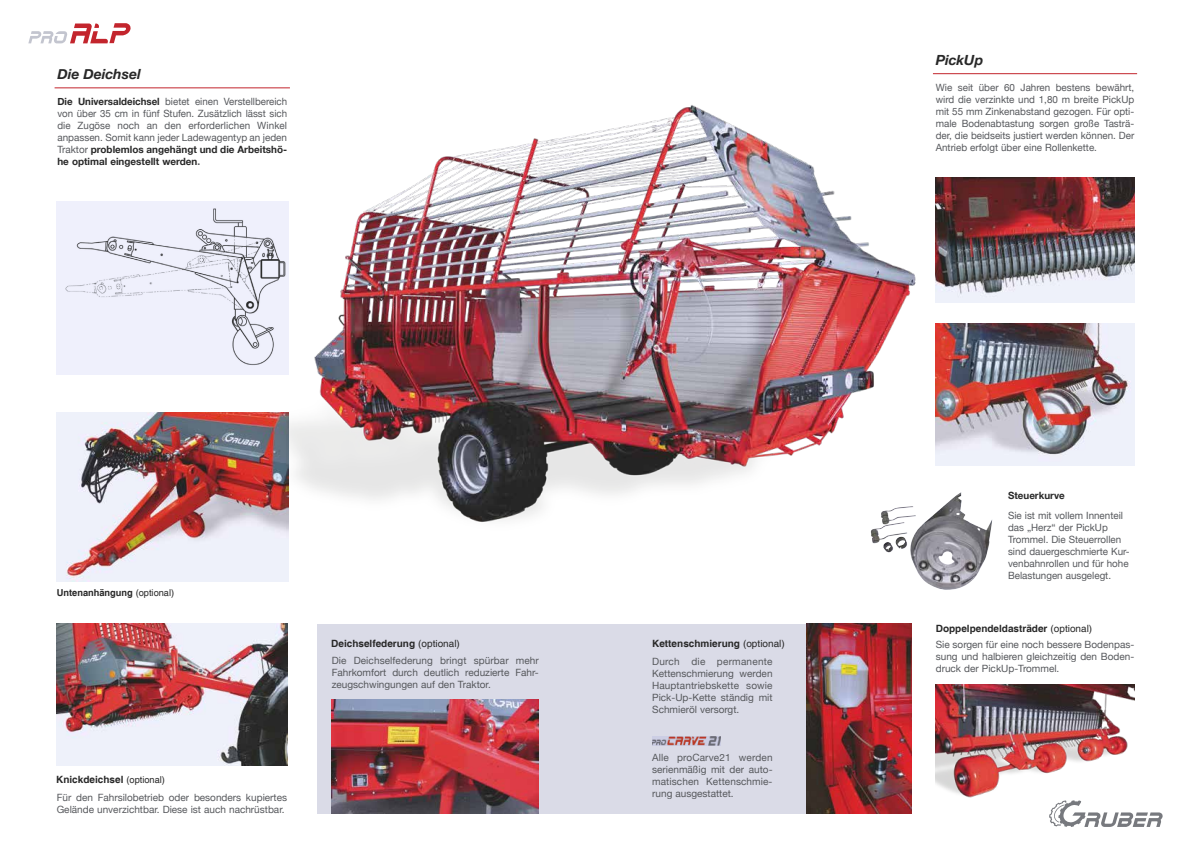
<style>
.page{position:relative;width:1191px;height:842px;background:#fff}
.page>*{position:absolute;margin:0;border:0;box-sizing:border-box;transform-origin:0 0}
.t1{font:italic 700 14px "Helvetica Neue";color:#282828}
.t2{font:10px/12px "Helvetica Neue";color:#56585c;text-align:justify}
.t3{font:700 10px "Helvetica";color:#282828}
.t4{font:700 10px "Helvetica Neue";color:#282828}
.t5{font:700 9.5px "Helvetica";color:#282828}
.s1{font-weight:700;color:#282828}
.s2{font-weight:700}
.s3{font-weight:400}
.s4{font-weight:400;font-size:9.5px}
</style>
<div class="page">
<svg style="left:1049px;top:802px;width:113px;height:25px"></svg>
<svg style="left:28px;top:23px;width:103px;height:20px"></svg>
<div style="left:317px;top:624px;width:576px;height:190px;background:#dadbe7"></div>
<hr style="left:55px;top:87px;width:235px;height:1px;background:#c3252d">
<img style="left:57px;top:624px;width:230px;height:141px">
<img style="left:332px;top:699px;width:207px;height:114px">
<img style="left:807px;top:624px;width:104px;height:189px">
<img style="left:57px;top:413px;width:232px;height:168px">
<img style="left:652px;top:736px;width:68px;height:9px">
<img style="left:873px;top:492px;width:119px;height:98px">
<hr style="left:933px;top:73px;width:204px;height:1px;background:#c3252d">
<img style="left:113px;top:105px;width:805px;height:438px">
<img style="left:935px;top:177px;width:199px;height:125px">
<img style="left:57px;top:202px;width:231px;height:172px">
<img style="left:935px;top:323px;width:199px;height:142px">
<img style="left:935px;top:684px;width:199px;height:118px">
<h1 class="t1" style="left:57px;top:63px;width:85px">Die Deichsel</h1>
<p class="t2" style="left:57px;top:96px;width:231px"><span class="s1">Die Universaldeichsel</span> bietet einen Verstellbereich von über 35 cm in fünf Stufen. Zusätzlich lässt sich die Zugöse noch an den erforderlichen Winkel anpassen. Somit kann jeder Ladewagentyp an jeden Traktor <span class="s1">problemlos angehängt und die Arbeitshö&shy;he optimal eingestellt werden</span><span class="s2">.</span></p>
<p class="t5" style="left:57px;top:587px;width:119px">Untenanhängung <span class="s3">(optional)</span></p>
<p class="t3" style="left:56px;top:774px;width:110px">Knickdeichsel <span class="s4">(optional)</span></p>
<p class="t2" style="left:57px;top:792px;width:232px">Für den Fahrsilobetrieb oder besonders kupiertes<br>Gelände unverzichtbar. Diese ist auch nachrüstbar.</p>
<p class="t3" style="left:331px;top:637px;width:130px">Deichselfederung <span class="s3">(optional)</span></p>
<p class="t2" style="left:332px;top:655px;width:209px">Die Deichselfederung bringt spürbar mehr Fahrkomfort durch deutlich reduzierte Fahr&shy;zeugschwingungen auf den Traktor.</p>
<p class="t3" style="left:652px;top:637px;width:134px">Kettenschmierung <span class="s3">(optional)</span></p>
<p class="t2" style="left:652px;top:656px;width:122px">Durch die permanente Kettenschmierung werden Hauptantriebskette sowie Pick-Up-Kette ständig mit Schmieröl versorgt.</p>
<p class="t2" style="left:652px;top:752px;width:122px">Alle proCarve21 werden serienmäßig mit der auto&shy;matischen Kettenschmie&shy;rung ausgestattet.</p>
<h1 class="t1" style="left:935px;top:49px;width:49px">PickUp</h1>
<p class="t2" style="left:935px;top:82px;width:200px">Wie seit über 60 Jahren bestens bewährt, wird die verzinkte und 1,80 m breite PickUp mit 55 mm Zinkenabstand gezogen. Für opti&shy;male Bodenabtastung sorgen große Tasträ&shy;der, die beidseits justiert werden können. Der Antrieb erfolgt über eine Rollenkette.</p>
<p class="t4" style="left:1008px;top:487px;width:58px">Steuerkurve</p>
<p class="t2" style="left:1008px;top:510px;width:123px;text-align:left">Sie ist mit vollem Innenteil das „Herz“ der PickUp<br>Trommel. Die Steuerrollen sind dauergeschmierte Kur&shy;venbahnrollen und für hohe<br>Belastungen ausgelegt.</p>
<p class="t3" style="left:935px;top:622px;width:158px">Doppelpendeldasträder <span class="s3">(optional)</span></p>
<p class="t2" style="left:935px;top:639px;width:200px">Sie sorgen für eine noch bessere Bodenpas&shy;sung und halbieren gleichzeitig den Boden&shy;druck der PickUp-Trommel.</p>
</div>
